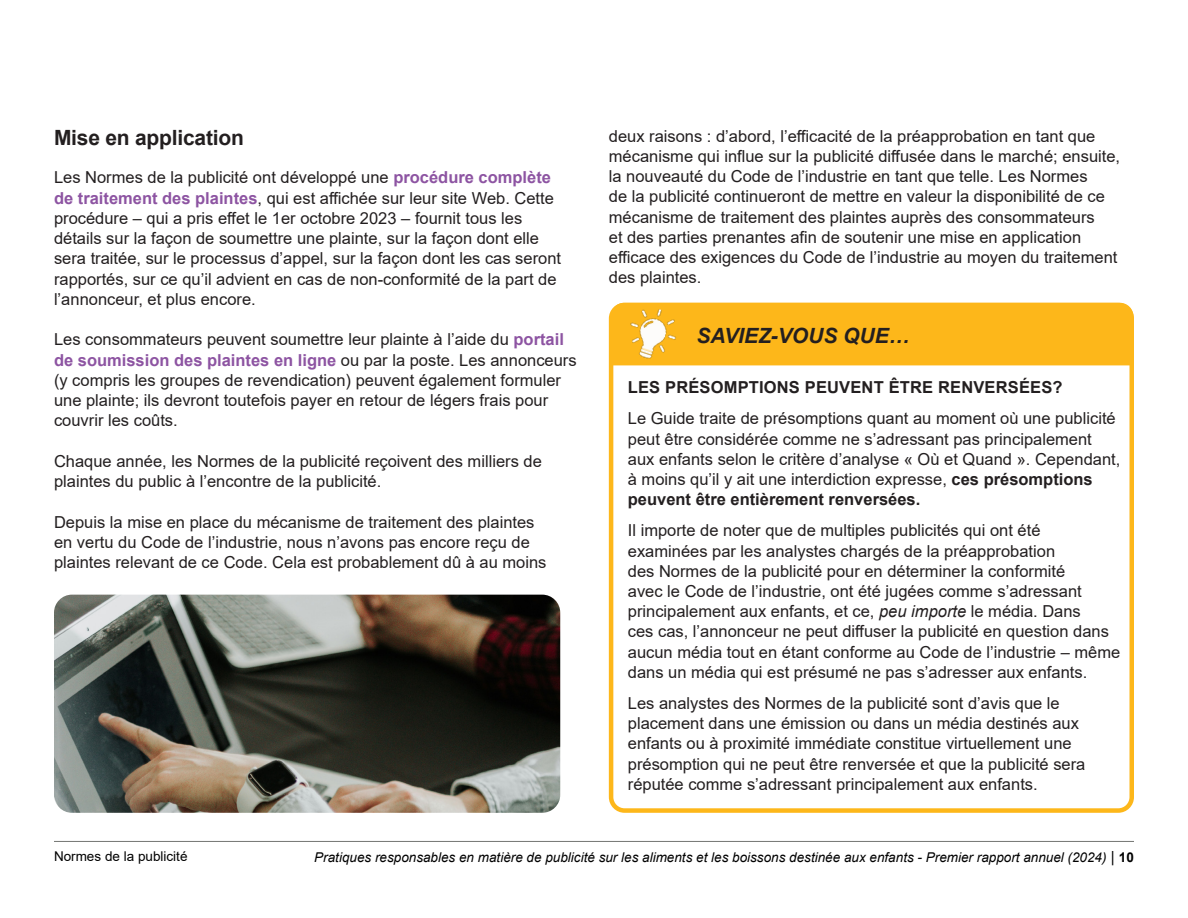
<style>
.page{position:relative;width:1188px;height:918px;background:#fff}
.page>*{position:absolute;margin:0;border:0;box-sizing:border-box;transform-origin:0 0}
.t1{font:700 21px "Arial";letter-spacing:-.01em;color:#231f20}
.t2{font:italic 700 21px "Arial";color:#231f20}
.t3{font:16.5px/20.2px "Arial";color:#231f20}
.t4{font:700 16.5px "Arial";letter-spacing:.01em;color:#231f20}
.t5{font:italic 13.5px "Arial";color:#000}
.t6{font:13.5px "Arial";color:#000}
.s1{font-weight:700;color:#8d54a2}
.s2{font-weight:700}
.s3{font-style:italic}
.s4{font-style:normal;font-size:15px}
.s5{font-weight:700;font-style:normal}
</style>
<div class="page">
<hr style="left:54px;top:841px;width:1080px;height:1px;background:#727471">
<div style="left:614px;top:303px;width:518px;height:62px;background:#fdb71a"></div>
<div style="left:609px;top:303px;width:525px;height:510px;border:4px solid #fdb71a;border-radius:14px"></div>
<img style="left:620px;top:302px;width:65px;height:64px">
<img style="left:54px;top:595px;width:506px;height:218px">
<p class="t1" style="left:54px;top:123px;width:191px">Mise en application</p>
<p class="t3" style="left:54px;top:167px;width:509px">Les Normes de la publicité ont développé une <span class="s1">procédure complète de traitement des plaintes</span>, qui est affichée sur leur site Web. Cette procédure – qui a pris effet le 1er octobre 2023 – fournit tous les détails sur la façon de soumettre une plainte, sur la façon dont elle sera traitée, sur le processus d’appel, sur la façon dont les cas seront rapportés, sur ce qu’il advient en cas de non-conformité de la part de l’annonceur, et plus encore.</p>
<p class="t3" style="left:54px;top:329px;width:524px">Les consommateurs peuvent soumettre leur plainte à l’aide du <span class="s1">portail de soumission des plaintes en ligne</span> ou par la poste. Les annonceurs (y compris les groupes de revendication) peuvent également formuler une plainte; ils devront toutefois payer en retour de légers frais pour couvrir les coûts.</p>
<p class="t3" style="left:54px;top:451px;width:489px">Chaque année, les Normes de la publicité reçoivent des milliers de plaintes du public à l’encontre de la publicité.</p>
<p class="t3" style="left:54px;top:512px;width:494px">Depuis la mise en place du mécanisme de traitement des plaintes en vertu du Code de l’industrie, nous n’avons pas encore reçu de plaintes relevant de ce Code. Cela est probablement dû à au moins</p>
<p class="t3" style="left:609px;top:126px;width:513px">deux raisons : d’abord, l’efficacité de la préapprobation en tant que mécanisme qui influe sur la publicité diffusée dans le marché; ensuite, la nouveauté du Code de l’industrie en tant que telle. Les Normes<br>de la publicité continueront de mettre en valeur la disponibilité de ce mécanisme de traitement des plaintes auprès des consommateurs<br>et des parties prenantes afin de soutenir une mise en application efficace des exigences du Code de l’industrie au moyen du traitement des plaintes.</p>
<p class="t2" style="left:697px;top:322px;width:215px">SAVIEZ-VOUS QUE…</p>
<p class="t4" style="left:628px;top:376px;width:436px">LES PRÉSOMPTIONS PEUVENT ÊTRE RENVERSÉES?</p>
<p class="t3" style="left:628px;top:408px;width:494px">Le Guide traite de présomptions quant au moment où une publicité peut être considérée comme ne s’adressant pas principalement aux enfants selon le critère d’analyse « Où et Quand ». Cependant, à moins qu’il y ait une interdiction expresse, <span class="s2">ces présomptions peuvent être entièrement renversées.</span></p>
<p class="t3" style="left:628px;top:520px;width:494px">Il importe de noter que de multiples publicités qui ont été examinées par les analystes chargés de la préapprobation<br>des Normes de la publicité pour en déterminer la conformité<br>avec le Code de l’industrie, ont été jugées comme s’adressant principalement aux enfants, et ce, <span class="s3">peu importe</span> le média. Dans<br>ces cas, l’annonceur ne peut diffuser la publicité en question dans aucun média tout en étant conforme au Code de l’industrie – même dans un média qui est présumé ne pas s’adresser aux enfants.</p>
<p class="t3" style="left:628px;top:693px;width:459px">Les analystes des Normes de la publicité sont d’avis que le placement dans une émission ou dans un média destinés aux enfants ou à proximité immédiate constitue virtuellement une présomption qui ne peut être renversée et que la publicité sera réputée comme s’adressant principalement aux enfants.</p>
<p class="t6" style="left:54px;top:847px;width:135px">Normes de la publicité</p>
<p class="t5" style="left:314px;top:849px;width:821px">Pratiques responsables en matière de publicité sur les aliments et les boissons destinée aux enfants - Premier rapport annuel (2024) <span class="s4">|</span> <span class="s5">10</span></p>
</div>
